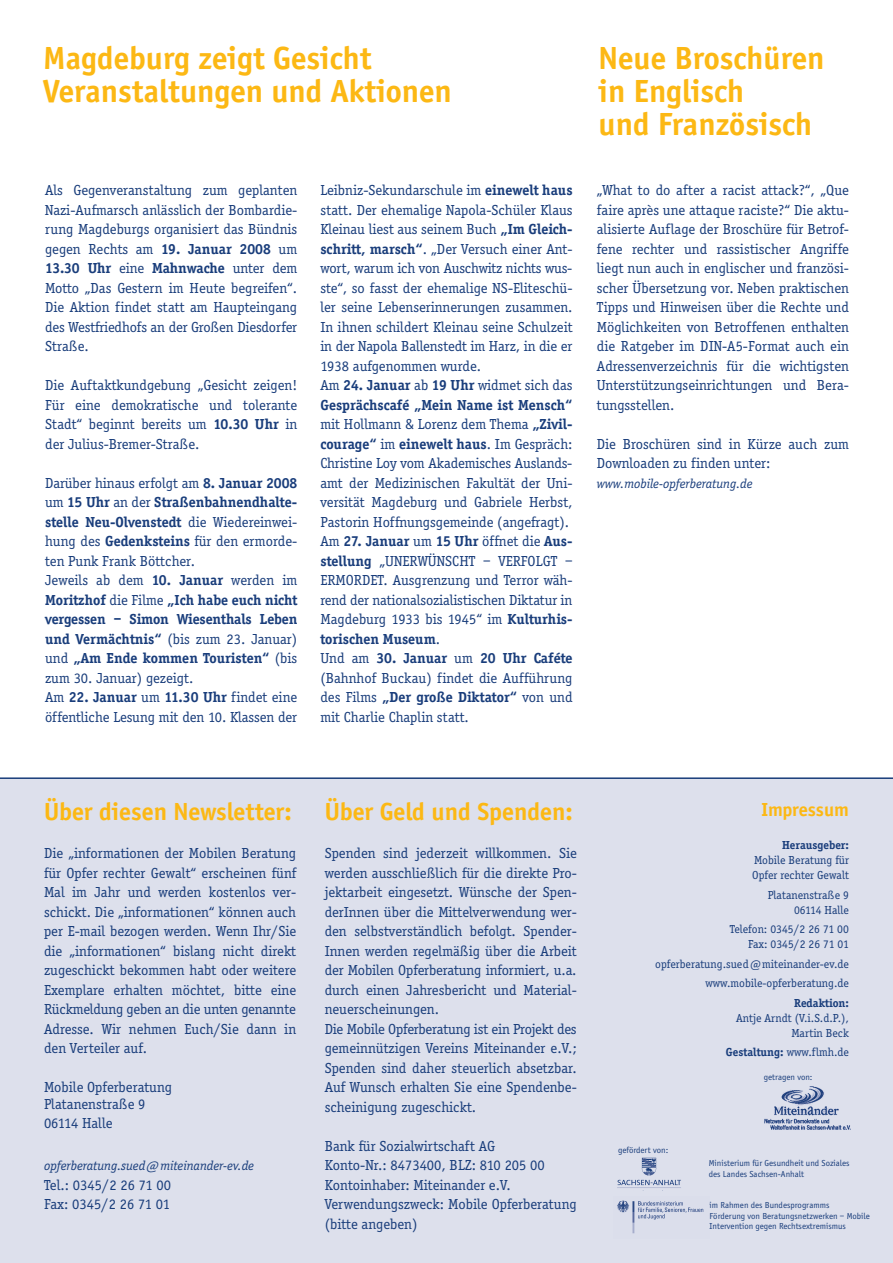
<style>
.page{position:relative;width:893px;height:1263px;background:#fff}
.page>*{position:absolute;margin:0;border:0;box-sizing:border-box;transform-origin:0 0}
.t1{font:700 33px/33px "Officina Sans";color:#fcb814}
.t2{font:700 25.5px "Officina Sans";color:#fcb814}
.t3{font:700 19.5px "Officina Sans";color:#fcb814}
.t4{font:15px/19.5px "Officina Serif";color:#193d7b}
.t5{font:italic 13.5px "Officina Serif";color:#193d7b}
.t6{font:12px/15px "Officina Serif";color:#193d7b;text-align:right}
.t7{font:700 12px "Officina Serif";color:#193d7b}
.t8{font:9px/10.8px "Officina Sans";color:#193d7b}
.s1{font-weight:700}
.s2{font-weight:400}
</style>
<div class="page">
<div style="left:0;top:778px;width:893px;height:485px;background:#dde0ec"></div>
<img style="left:617px;top:1200px;width:87px;height:34px">
<img style="left:764px;top:1086px;width:87px;height:44px">
<img style="left:617px;top:1157px;width:64px;height:31px">
<hr style="left:0;top:777px;width:893px;height:2px;background:#193d7b">
<h1 class="t1" style="left:43px;top:41px;width:410px">Magdeburg zeigt Gesicht<br>Veranstaltungen und Aktionen</h1>
<h1 class="t1" style="left:599px;top:41px;width:227px">Neue Broschüren in Englisch<br>und Französisch</h1>
<p class="t4" style="left:45px;top:180px;width:254px;text-align:justify">Als Gegenveranstaltung zum geplanten Nazi-Aufmarsch anlässlich der Bombardie&shy;rung Magdeburgs organisiert das Bündnis gegen Rechts am <span class="s1">19. Januar 2008</span> um <span class="s1">13.30 Uhr</span> eine <span class="s1">Mahnwache</span> unter dem Motto „Das Gestern im Heute begreifen“.<br>Die Aktion findet statt am Haupteingang des Westfriedhofs an der Großen Diesdorfer Straße.</p>
<p class="t4" style="left:45px;top:375px;width:254px;text-align:justify">Die Auftaktkundgebung „Gesicht zeigen!<br>Für eine demokratische und tolerante Stadt“ beginnt bereits um <span class="s1">10.30 Uhr</span> in der Julius-Bremer-Straße.</p>
<p class="t4" style="left:45px;top:473px;width:254px">Darüber hinaus erfolgt am <span class="s1">8. Januar 2008 </span>um <span class="s1">15 Uhr</span> an der <span class="s1">Straßenbahnendhalte&shy;stelle Neu-Olvenstedt</span> die Wiedereinwei&shy;hung des <span class="s1">Gedenksteins</span> für den ermorde&shy;ten Punk Frank Böttcher.<br>Jeweils ab dem <span class="s1">10. Januar</span> werden im <span class="s1">Moritzhof</span> die Filme <span class="s1">„Ich habe euch nicht vergessen – Simon Wiesenthals Leben und Vermächtnis“</span> (bis zum 23. Januar) und <span class="s1">„Am Ende kommen Touristen“</span> (bis zum 30. Januar) gezeigt.<br>Am <span class="s1">22. Januar</span> um <span class="s1">11.30 Uhr</span> findet eine öffentliche Lesung mit den 10. Klassen der</p>
<p class="t4" style="left:320px;top:180px;width:254px">Leibniz-Sekundarschule im <span class="s1">einewelt haus </span>statt. Der ehemalige Napola-Schüler Klaus Kleinau liest aus seinem Buch <span class="s1">„Im Gleich&shy;schritt, marsch“</span>. „Der Versuch einer Ant&shy;wort, warum ich von Auschwitz nichts wus&shy;ste“, so fasst der ehemalige NS-Eliteschü&shy;ler seine Lebenserinnerungen zusammen.<br>In ihnen schildert Kleinau seine Schulzeit in der Napola Ballenstedt im Harz, in die er 1938 aufgenommen wurde.<br>Am <span class="s1">24. Januar</span> ab <span class="s1">19 Uhr</span> widmet sich das <span class="s1">Gesprächscafé „Mein Name ist Mensch“ </span>mit Hollmann &amp; Lorenz dem Thema <span class="s1">„Zivil&shy;courage“</span> im <span class="s1">einewelt haus</span>. Im Gespräch:<br>Christine Loy vom Akademisches Auslands&shy;amt der Medizinischen Fakultät der Uni&shy;versität Magdeburg und Gabriele Herbst, Pastorin Hoffnungsgemeinde (angefragt).<br>Am <span class="s1">27. Januar</span> um <span class="s1">15 Uhr</span> öffnet die <span class="s1">Aus&shy;stellung</span> „UNERWÜNSCHT – VERFOLGT – ERMORDET. Ausgrenzung und Terror wäh&shy;rend der nationalsozialistischen Diktatur in Magdeburg 1933 bis 1945“ im <span class="s1">Kulturhis&shy;torischen Museum</span>.<br>Und am <span class="s1">30. Januar</span> um <span class="s1">20 Uhr Caféte </span>(Bahnhof Buckau) findet die Aufführung des Films <span class="s1">„Der große Diktator“</span> von und mit Charlie Chaplin statt.</p>
<p class="t4" style="left:597px;top:180px;width:254px;text-align:justify">„What to do after a racist attack?“, „Que faire après une attaque raciste?“ Die aktu&shy;alisierte Auflage der Broschüre für Betrof&shy;fene rechter und rassistischer Angriffe liegt nun auch in englischer und französi&shy;scher Übersetzung vor. Neben praktischen Tipps und Hinweisen über die Rechte und Möglichkeiten von Betroffenen enthalten die Ratgeber im DIN-A5-Format auch ein Adressenverzeichnis für die wichtigsten Unterstützungseinrichtungen und Bera&shy;tungsstellen.</p>
<p class="t4" style="left:597px;top:434px;width:254px">Die Broschüren sind in Kürze auch zum<br>Downloaden zu finden unter:</p>
<p class="t5" style="left:597px;top:475px;width:157px">www.mobile-opferberatung.de</p>
<h2 class="t2" style="left:44px;top:796px;width:249px">Über diesen Newsletter:</h2>
<p class="t4" style="left:44px;top:843px;width:254px;text-align:justify">Die „informationen der Mobilen Beratung für Opfer rechter Gewalt“ erscheinen fünf Mal im Jahr und werden kostenlos ver&shy;schickt. Die „informationen“ können auch per E-mail bezogen werden. Wenn Ihr/Sie die „informationen“ bislang nicht direkt zugeschickt bekommen habt oder weitere Exemplare erhalten möchtet, bitte eine Rückmeldung geben an die unten genannte Adresse. Wir nehmen Euch/Sie dann in den Verteiler auf.</p>
<p class="t4" style="left:44px;top:1078px;width:130px;line-height:16.8px">Mobile Opferberatung<br>Platanenstraße 9</p>
<p class="t4" style="left:44px;top:1113px;width:70px">06114 Halle</p>
<p class="t5" style="left:44px;top:1157px;width:212px">opferberatung.sued@miteinander-ev.de</p>
<p class="t4" style="left:44px;top:1175px;width:129px">Tel.: 0345/2 26 71 00<br>Fax: 0345/2 26 71 01</p>
<h2 class="t2" style="left:325px;top:796px;width:250px">Über Geld und Spenden:</h2>
<p class="t4" style="left:325px;top:843px;width:254px">Spenden sind jederzeit willkommen. Sie werden ausschließlich für die direkte Pro&shy;jektarbeit eingesetzt. Wünsche der Spen&shy;derInnen über die Mittelverwendung wer&shy;den selbstverständlich befolgt. Spender-Innen werden regelmäßig über die Arbeit der Mobilen Opferberatung informiert, u.a. durch einen Jahresbericht und Material&shy;neuerscheinungen.<br>Die Mobile Opferberatung ist ein Projekt des gemeinnützigen Vereins Miteinander e.V.; Spenden sind daher steuerlich absetzbar.<br>Auf Wunsch erhalten Sie eine Spendenbe&shy;scheinigung zugeschickt.</p>
<p class="t4" style="left:325px;top:1136px;width:254px">Bank für Sozialwirtschaft AG<br>Konto-Nr.: 8473400, BLZ: 810 205 00<br>Kontoinhaber: Miteinander e.V.<br>Verwendungszweck: Mobile Opferberatung (bitte angeben)</p>
<h3 class="t3" style="left:761px;top:797px;width:89px">Impressum</h3>
<p class="t7" style="left:782px;top:838px;width:68px">Herausgeber:</p>
<p class="t6" style="left:752px;top:853px;width:98px;text-align:left">Mobile Beratung für<br>Opfer rechter Gewalt</p>
<p class="t6" style="left:768px;top:887px;width:83px">Platanenstraße 9<br>06114 Halle</p>
<p class="t6" style="left:730px;top:922px;width:121px">Telefon: 0345/2 26 71 00<br>Fax: 0345/2 26 71 01</p>
<p class="t6" style="left:655px;top:954px;width:195px;line-height:19.5px">opferberatung.sued@miteinander-ev.de www.mobile-opferberatung.de</p>
<p class="t7" style="left:794px;top:996px;width:56px">Redaktion:</p>
<p class="t6" style="left:736px;top:1010px;width:114px">Antje Arndt (V.i.S.d.P.),<br>Martin Beck</p>
<p class="t7" style="left:726px;top:1045px;width:125px">Gestaltung: <span class="s2">www.flmh.de</span></p>
<p class="t8" style="left:764px;top:1072px;width:50px">getragen von:</p>
<p class="t8" style="left:618px;top:1144px;width:52px">gefördert von:</p>
<p class="t8" style="left:709px;top:1158px;width:142px">Ministerium für Gesundheit und Soziales des Landes Sachsen-Anhalt</p>
<p class="t8" style="left:710px;top:1199px;width:162px">im Rahmen des Bundesprogramms<br>Förderung von Beratungsnetzwerken – Mobile<br>Intervention gegen Rechtsextremismus</p>
</div>
